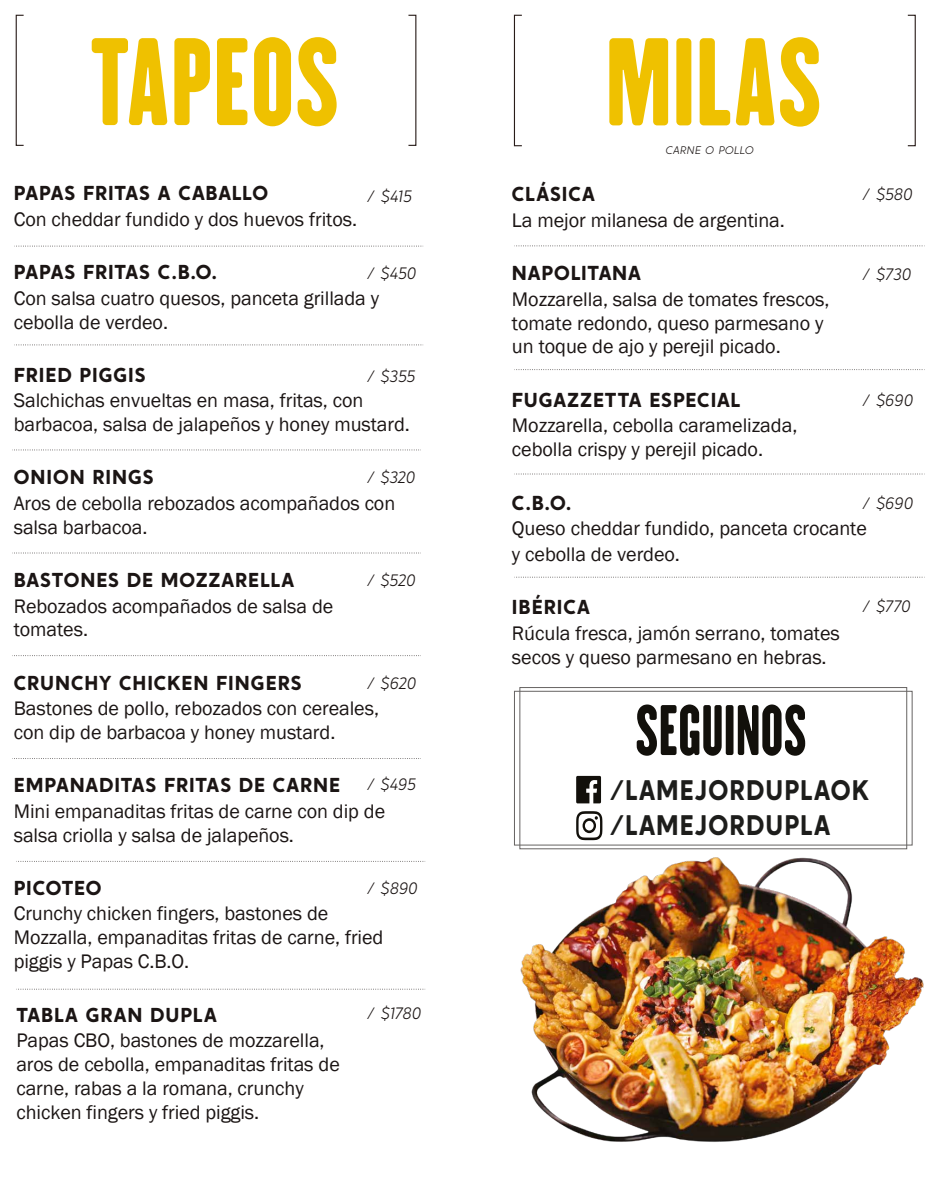
<style>
.page{position:relative;width:932px;height:1197px;background:#fff}
.page>*{position:absolute;margin:0;border:0;box-sizing:border-box;transform-origin:0 0}
.t1{font:110.25px "H.H.Samuel";color:#efc100}
.t2{font:109.88px "H.H.Samuel";letter-spacing:.005em;color:#efc100}
.t3{font:63.15px "H.H.Samuel";color:#12100b;scale:.9 1}
.t4{font:700 28.28px/35px "Crossten";letter-spacing:.045em;color:#1d1d1b;scale:.9 1}
.t5{font:20.17px/23.9px "Franklin Gothic";letter-spacing:-.005em;color:#1b1514}
.t6{font:700 20.17px "Crossten";letter-spacing:.045em;color:#1b1514}
.t7{font:italic 300 16.5px "Crossten";letter-spacing:.02em;color:#1b1514}
.t8{font:italic 300 11.02px "Crossten";letter-spacing:.015em;color:#1b1514}
</style>
<div class="page">
<div style="left:514px;top:691px;width:398px;height:154px;border:1px solid #666362"></div>
<div style="left:519px;top:687px;width:388px;height:162px;border:1px solid #666362"></div>
<div style="left:16px;top:15px;width:8px;height:131px;border:1px solid #281c19"></div>
<svg style="left:14px;top:345px;width:409px;height:1px"></svg>
<svg style="left:12px;top:450px;width:409px;height:1px"></svg>
<svg style="left:12px;top:553px;width:409px;height:1px"></svg>
<svg style="left:12px;top:655px;width:409px;height:1px"></svg>
<svg style="left:12px;top:758px;width:409px;height:1px"></svg>
<svg style="left:16px;top:861px;width:410px;height:1px"></svg>
<svg style="left:16px;top:989px;width:410px;height:1px"></svg>
<svg style="left:14px;top:246px;width:410px;height:1px"></svg>
<svg style="left:576px;top:811px;width:26px;height:29px"></svg>
<svg style="left:576px;top:776px;width:25px;height:27px"></svg>
<div style="left:514px;top:15px;width:8px;height:131px;border:1px solid #281c19"></div>
<svg style="left:514px;top:246px;width:411px;height:1px"></svg>
<svg style="left:514px;top:369px;width:411px;height:1px"></svg>
<svg style="left:514px;top:474px;width:411px;height:1px"></svg>
<svg style="left:514px;top:577px;width:411px;height:1px"></svg>
<img style="left:520px;top:857px;width:404px;height:285px">
<h2 class="t2" style="left:90px;top:12px;width:251px">TAPEOS</h2>
<p class="t6" style="left:14px;top:180px;width:256px">PAPAS FRITAS A CABALLO</p>
<p class="t5" style="left:14px;top:208px;width:345px">Con cheddar fundido y dos huevos fritos.</p>
<p class="t6" style="left:14px;top:259px;width:204px">PAPAS FRITAS C.B.O.</p>
<p class="t5" style="left:14px;top:287px;width:367px">Con salsa cuatro quesos, panceta grillada y cebolla de verdeo.</p>
<p class="t6" style="left:14px;top:362px;width:133px">FRIED PIGGIS</p>
<p class="t5" style="left:14px;top:389px;width:397px">Salchichas envueltas en masa, fritas, con barbacoa, salsa de jalapeños y honey mustard.</p>
<p class="t6" style="left:14px;top:464px;width:141px">ONION RINGS</p>
<p class="t5" style="left:14px;top:492px;width:383px">Aros de cebolla rebozados acompañados con salsa barbacoa.</p>
<p class="t6" style="left:14px;top:567px;width:282px">BASTONES DE MOZZARELLA</p>
<p class="t5" style="left:14px;top:594px;width:321px">Rebozados acompañados de salsa de tomates.</p>
<p class="t6" style="left:14px;top:670px;width:289px">CRUNCHY CHICKEN FINGERS</p>
<p class="t5" style="left:14px;top:697px;width:367px">Bastones de pollo, rebozados con cereales, con dip de barbacoa y honey mustard.</p>
<p class="t6" style="left:14px;top:772px;width:327px">EMPANADITAS FRITAS DE CARNE</p>
<p class="t5" style="left:14px;top:800px;width:373px">Mini empanaditas fritas de carne con dip de salsa criolla y salsa de jalapeños.</p>
<p class="t6" style="left:14px;top:875px;width:89px">PICOTEO</p>
<p class="t5" style="left:14px;top:902px;width:371px">Crunchy chicken fingers, bastones de<br>Mozzalla, empanaditas fritas de carne, fried piggis y Papas C.B.O.</p>
<p class="t6" style="left:16px;top:1002px;width:202px">TABLA GRAN DUPLA</p>
<p class="t5" style="left:16px;top:1029px;width:325px">Papas CBO, bastones de mozzarella, aros de cebolla, empanaditas fritas de carne, rabas a la romana, crunchy chicken fingers y fried piggis.</p>
<p class="t7" style="left:367px;top:186px;width:46px">/ $415</p>
<p class="t7" style="left:367px;top:263px;width:51px">/ $450</p>
<p class="t7" style="left:367px;top:366px;width:49px">/ $355</p>
<p class="t7" style="left:367px;top:467px;width:50px">/ $320</p>
<p class="t7" style="left:367px;top:570px;width:50px">/ $520</p>
<p class="t7" style="left:367px;top:673px;width:51px">/ $620</p>
<p class="t7" style="left:367px;top:774px;width:50px">/ $495</p>
<p class="t7" style="left:367px;top:878px;width:52px">/ $890</p>
<p class="t7" style="left:367px;top:1003px;width:56px">/ $1780</p>
<h1 class="t1" style="left:605px;top:12px;width:218px">MILAS</h1>
<p class="t8" style="left:666px;top:144px;width:89px">CARNE O POLLO</p>
<p class="t6" style="left:512px;top:181px;width:85px">CLÁSICA</p>
<p class="t5" style="left:512px;top:208px;width:274px">La mejor milanesa de argentina.</p>
<p class="t6" style="left:512px;top:260px;width:130px">NAPOLITANA</p>
<p class="t5" style="left:512px;top:287px;width:319px">Mozzarella, salsa de tomates frescos, tomate redondo, queso parmesano y un toque de ajo y perejil picado.</p>
<p class="t6" style="left:512px;top:387px;width:230px">FUGAZZETTA ESPECIAL</p>
<p class="t5" style="left:512px;top:414px;width:287px">Mozzarella, cebolla caramelizada, cebolla crispy y perejil picado.</p>
<p class="t6" style="left:512px;top:490px;width:60px">C.B.O.</p>
<p class="t5" style="left:512px;top:516px;width:356px;line-height:25.7px">Queso cheddar fundido, panceta crocante y cebolla de verdeo.</p>
<p class="t6" style="left:512px;top:594px;width:80px">IBÉRICA</p>
<p class="t5" style="left:512px;top:622px;width:329px">Rúcula fresca, jamón serrano, tomates secos y queso parmesano en hebras.</p>
<p class="t7" style="left:862px;top:185px;width:52px">/ $580</p>
<p class="t7" style="left:862px;top:264px;width:50px">/ $730</p>
<p class="t7" style="left:862px;top:390px;width:52px">/ $690</p>
<p class="t7" style="left:862px;top:493px;width:52px">/ $690</p>
<p class="t7" style="left:862px;top:596px;width:50px">/ $770</p>
<h3 class="t3" style="left:635px;top:690px;width:192px">SEGUINOS</h3>
<h3 class="t4" style="left:610px;top:773px;width:289px">/LAMEJORDUPLAOK /LAMEJORDUPLA</h3>
</div>
